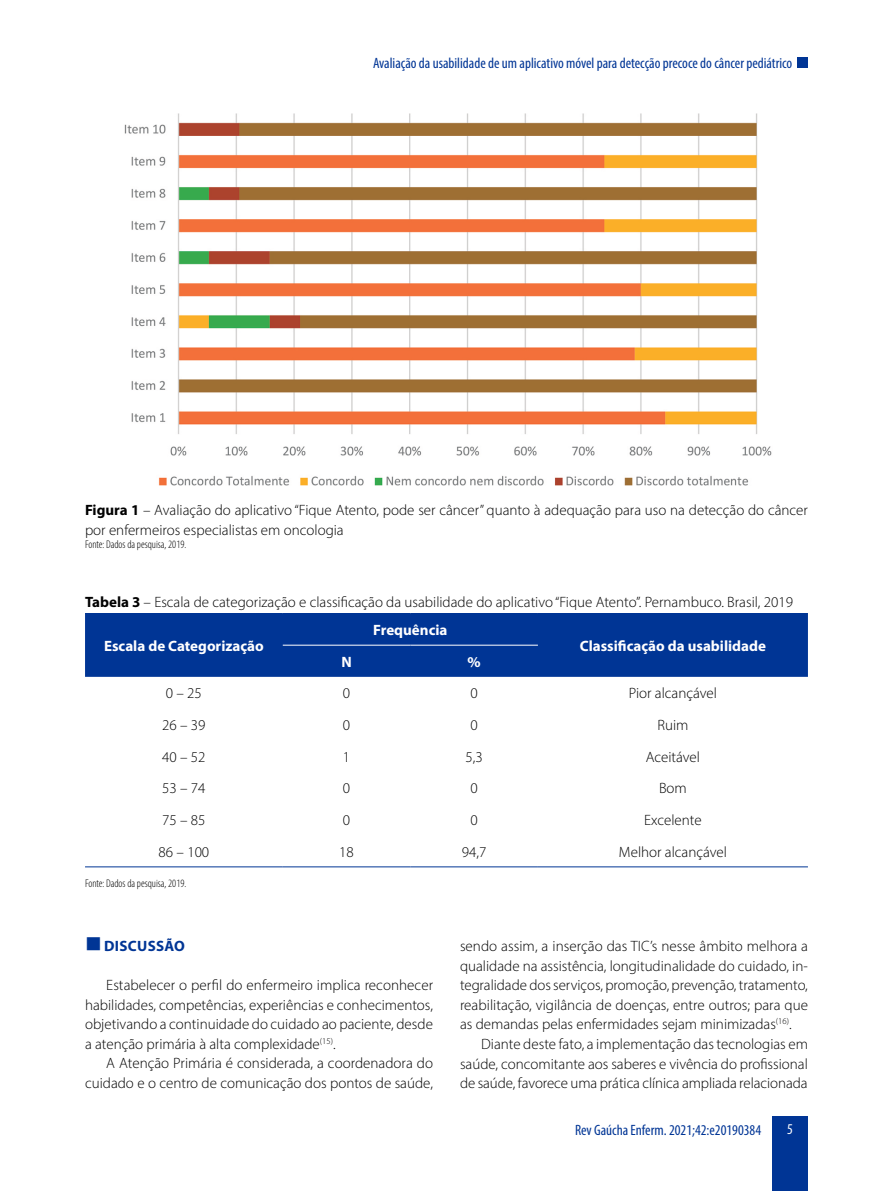
<style>
.page{position:relative;width:893px;height:1191px;background:#fff}
.page>*{position:absolute;margin:0;border:0;box-sizing:border-box;transform-origin:0 0}
.t1{font:300 15px/19.6px "Myriad Pro";color:#000;text-align:justify}
.t2{font:condensed 15px "Myriad Pro";color:#003595}
.t3{font:700 15px "Myriad Pro";color:#fff}
.t4{font:700 15px "Myriad Pro";letter-spacing:.02em;color:#003595}
.t5{font:condensed 15px "Myriad Pro";color:#fff}
.t6{font:300 condensed 11.25px "Myriad Pro";color:#000}
.s1{font-weight:700}
</style>
<div class="page">
<div style="left:772px;top:1116px;width:36px;height:75px;background:#003595"></div>
<div style="left:798px;top:57px;width:10px;height:11px;background:#003595"></div>
<img style="left:124px;top:113px;width:648px;height:373px">
<div style="left:85px;top:614px;width:723px;height:63px;background:#003595"></div>
<hr style="left:85px;top:613px;width:198px;height:1px;background:#003595">
<hr style="left:283px;top:613px;width:127px;height:1px;background:#003595">
<hr style="left:410px;top:613px;width:128px;height:1px;background:#003595">
<hr style="left:538px;top:613px;width:270px;height:1px;background:#003595">
<hr style="left:85px;top:866px;width:198px;height:1px;background:#003595">
<hr style="left:283px;top:866px;width:127px;height:1px;background:#003595">
<hr style="left:410px;top:866px;width:128px;height:1px;background:#003595">
<hr style="left:538px;top:866px;width:270px;height:1px;background:#003595">
<hr style="left:283px;top:645px;width:127px;height:1px;background:#fff">
<hr style="left:410px;top:645px;width:128px;height:1px;background:#fff">
<p class="t2" style="left:373px;top:54px;width:421px">Avaliação da usabilidade de um aplicativo móvel para detecção precoce do câncer pediátrico</p>
<p class="t1" style="left:85px;top:500px;width:724px"><span class="s1">Figura 1</span> – Avaliação do aplicativo “Fique Atento, pode ser câncer” quanto à adequação para uso na detecção do câncer por enfermeiros especialistas em oncologia</p>
<p class="t6" style="left:85px;top:538px;width:103px">Fonte: Dados da pesquisa, 2019.</p>
<p class="t1" style="left:85px;top:592px;width:709px"><span class="s1">Tabela 3</span> – Escala de categorização e classificação da usabilidade do aplicativo “Fique Atento”. Pernambuco. Brasil, 2019</p>
<p class="t3" style="left:104px;top:636px;width:161px">Escala de Categorização</p>
<p class="t3" style="left:373px;top:620px;width:76px">Frequência</p>
<p class="t3" style="left:580px;top:636px;width:188px">Classificação da usabilidade</p>
<p class="t3" style="left:341px;top:652px;width:12px">N</p>
<p class="t3" style="left:467px;top:652px;width:15px">%</p>
<p class="t1" style="left:166px;top:683px;width:38px">0 – 25</p>
<p class="t1" style="left:343px;top:683px;width:9px">0</p>
<p class="t1" style="left:470px;top:683px;width:9px">0</p>
<p class="t1" style="left:629px;top:683px;width:90px">Pior alcançável</p>
<p class="t1" style="left:162px;top:715px;width:45px">26 – 39</p>
<p class="t1" style="left:343px;top:715px;width:9px">0</p>
<p class="t1" style="left:470px;top:715px;width:9px">0</p>
<p class="t1" style="left:657px;top:715px;width:32px">Ruim</p>
<p class="t1" style="left:162px;top:746px;width:45px">40 – 52</p>
<p class="t1" style="left:343px;top:746px;width:9px">1</p>
<p class="t1" style="left:466px;top:746px;width:19px">5,3</p>
<p class="t1" style="left:646px;top:746px;width:56px">Aceitável</p>
<p class="t1" style="left:162px;top:778px;width:45px">53 – 74</p>
<p class="t1" style="left:343px;top:778px;width:9px">0</p>
<p class="t1" style="left:470px;top:778px;width:9px">0</p>
<p class="t1" style="left:659px;top:778px;width:29px">Bom</p>
<p class="t1" style="left:162px;top:810px;width:45px">75 – 85</p>
<p class="t1" style="left:343px;top:810px;width:9px">0</p>
<p class="t1" style="left:470px;top:810px;width:9px">0</p>
<p class="t1" style="left:644px;top:810px;width:59px">Excelente</p>
<p class="t1" style="left:159px;top:841px;width:52px">86 – 100</p>
<p class="t1" style="left:339px;top:841px;width:16px">18</p>
<p class="t1" style="left:462px;top:841px;width:26px">94,7</p>
<p class="t1" style="left:619px;top:841px;width:110px">Melhor alcançável</p>
<p class="t6" style="left:85px;top:876px;width:103px">Fonte: Dados da pesquisa, 2019.</p>
<p class="t4" style="left:104px;top:936px;width:82px">DISCUSSÃO</p>
<p class="t1" style="left:85px;top:975px;width:350px;text-indent:21px">Estabelecer o perfil do enfermeiro implica reconhecer habilidades, competências, experiências e conhecimentos, objetivando a continuidade do cuidado ao paciente, desde a atenção primária à alta complexidade<sup>(15)</sup>.</p>
<p class="t1" style="left:85px;top:1053px;width:349px;text-align:right">A Atenção Primária é considerada, a coordenadora do cuidado e o centro de comunicação dos pontos de saúde,</p>
<p class="t1" style="left:460px;top:936px;width:350px">sendo assim, a inserção das TIC’s nesse âmbito melhora a qualidade na assistência, longitudinalidade do cuidado, in&shy;tegralidade dos serviços, promoção, prevenção, tratamento, reabilitação, vigilância de doenças, entre outros; para que as demandas pelas enfermidades sejam minimizadas<sup>(16)</sup>.</p>
<p class="t1" style="left:460px;top:1034px;width:349px;text-indent:21px">Diante deste fato, a implementação das tecnologias em saúde, concomitante aos saberes e vivência do profissional de saúde, favorece uma prática clínica ampliada relacionada</p>
<p class="t2" style="left:575px;top:1121px;width:188px">Rev Gaúcha Enferm. 2021;42:e20190384</p>
<p class="t5" style="left:787px;top:1120px;width:7px">5</p>
</div>
